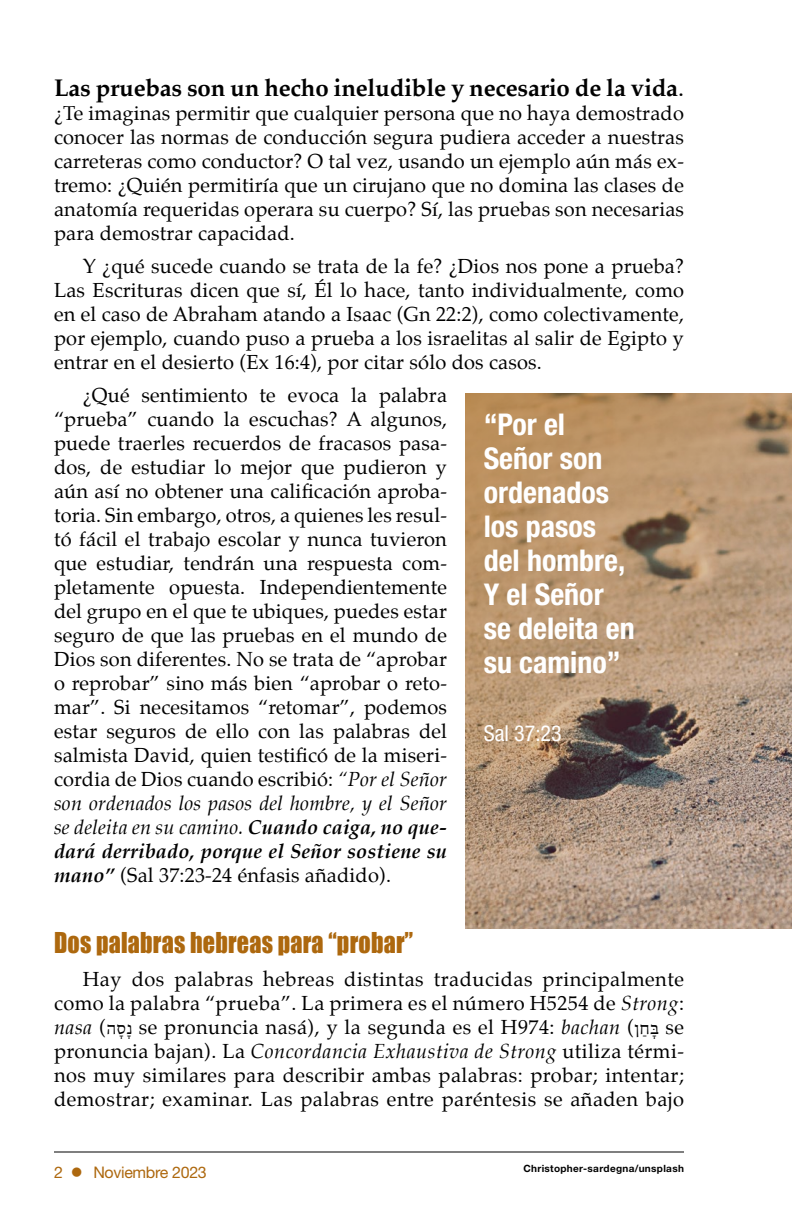
<style>
.page{position:relative;width:792px;height:1224px;background:#fff}
.page>*{position:absolute;margin:0;border:0;box-sizing:border-box;transform-origin:0 0}
.t1{font:700 condensed 30px/34px "Helvetica Neue LT Std";color:#fff}
.t2{font:26.4px "Impact";letter-spacing:.01em;color:#ad680e;scale:.91 1}
.t3{font:700 24px "Palatino CE";letter-spacing:-.01em;color:#000}
.t4{font:condensed 22px "Helvetica Neue LT Std";color:#fff}
.t5{font:20px/24px "Palatino CE";letter-spacing:.01em;color:#000;text-align:justify}
.t6{font:16px "Helvetica Neue LT Std";letter-spacing:-.02em;color:#ad680e}
.t7{font:700 10px "Helvetica Neue LT Std";letter-spacing:.03em;color:#000}
.s1{font-weight:400}
.s2{font-style:italic}
.s3{font-weight:700;font-style:italic}
.s4{font-family:"Adobe Hebrew"}
</style>
<div class="page">
<svg style="left:465px;top:394px;width:327px;height:535px;background:#ad9073"></svg>
<hr style="left:54px;top:1152px;width:630px;height:1px;background:#000">
<p class="t3" style="left:54px;top:73px;width:631px">Las pruebas son un hecho ineludible y necesario de la vida<span class="s1">.</span></p>
<p class="t5" style="left:54px;top:103px;width:632px">¿Te imaginas permitir que cualquier persona que no haya demostrado conocer las normas de conducción segura pudiera acceder a nuestras carreteras como conductor? O tal vez, usando un ejemplo aún más ex&shy;tremo: ¿Quién permitiría que un cirujano que no domina las clases de anatomía requeridas operara su cuerpo? Sí, las pruebas son necesarias para demostrar capacidad.</p>
<p class="t5" style="left:54px;top:256px;width:632px;text-indent:29px">Y ¿qué sucede cuando se trata de la fe? ¿Dios nos pone a prueba?<br>Las Escrituras dicen que sí, Él lo hace, tanto individualmente, como en el caso de Abraham atando a Isaac (Gn 22:2), como colectivamente, por ejemplo, cuando puso a prueba a los israelitas al salir de Egipto y entrar en el desierto (Ex 16:4), por citar sólo dos casos.</p>
<p class="t5" style="left:54px;top:385px;width:395px;text-indent:29px">¿Qué sentimiento te evoca la palabra “prueba” cuando la escuchas? A algunos, puede traerles recuerdos de fracasos pasa&shy;dos, de estudiar lo mejor que pudieron y aún así no obtener una calificación aproba&shy;toria. Sin embargo, otros, a quienes les resul&shy;tó fácil el trabajo escolar y nunca tuvieron que estudiar, tendrán una respuesta com&shy;pletamente opuesta. Independientemente del grupo en el que te ubiques, puedes estar seguro de que las pruebas en el mundo de Dios son diferentes. No se trata de “aprobar o reprobar” sino más bien “aprobar o reto&shy;mar”. Si necesitamos “retomar”, podemos estar seguros de ello con las palabras del salmista David, quien testificó de la miseri&shy;cordia de Dios cuando escribió: <span class="s2">“Por el Señor son ordenados los pasos del hombre, y el Señor se deleita en su camino.</span> <span class="s3">Cuando caiga, no que&shy;dará derribado, porque el Señor sostiene su mano”</span> (Sal 37:23-24 énfasis añadido).</p>
<p class="t1" style="left:484px;top:407px;width:143px">“Por el<br>Señor son ordenados los pasos del hombre,</p>
<p class="t1" style="left:484px;top:577px;width:152px">Y el Señor se deleita en su camino”</p>
<p class="t4" style="left:484px;top:720px;width:80px">Sal 37:23</p>
<p class="t2" style="left:54px;top:922px;width:396px">Dos palabras hebreas para “probar”</p>
<p class="t5" style="left:54px;top:969px;width:632px;text-indent:29px">Hay dos palabras hebreas distintas traducidas principalmente como la palabra “prueba”. La primera es el número H5254 de <span class="s2">Strong</span>: <span class="s2">nasa</span> (<span class="s4">ה ָס ָנ</span> se pronuncia nasá), y la segunda es el H974: <span class="s2">bachan</span> (<span class="s4">ן ַח ָבָּ</span> se pronuncia bajan). La <span class="s2">Concordancia Exhaustiva de Strong</span> utiliza térmi&shy;nos muy similares para describir ambas palabras: probar; intentar; demostrar; examinar. Las palabras entre paréntesis se añaden bajo</p>
<p class="t6" style="left:54px;top:1162px;width:154px">2 ● Noviembre 2023</p>
<p class="t7" style="left:523px;top:1163px;width:162px">Christopher-sardegna/unsplash</p>
</div>
